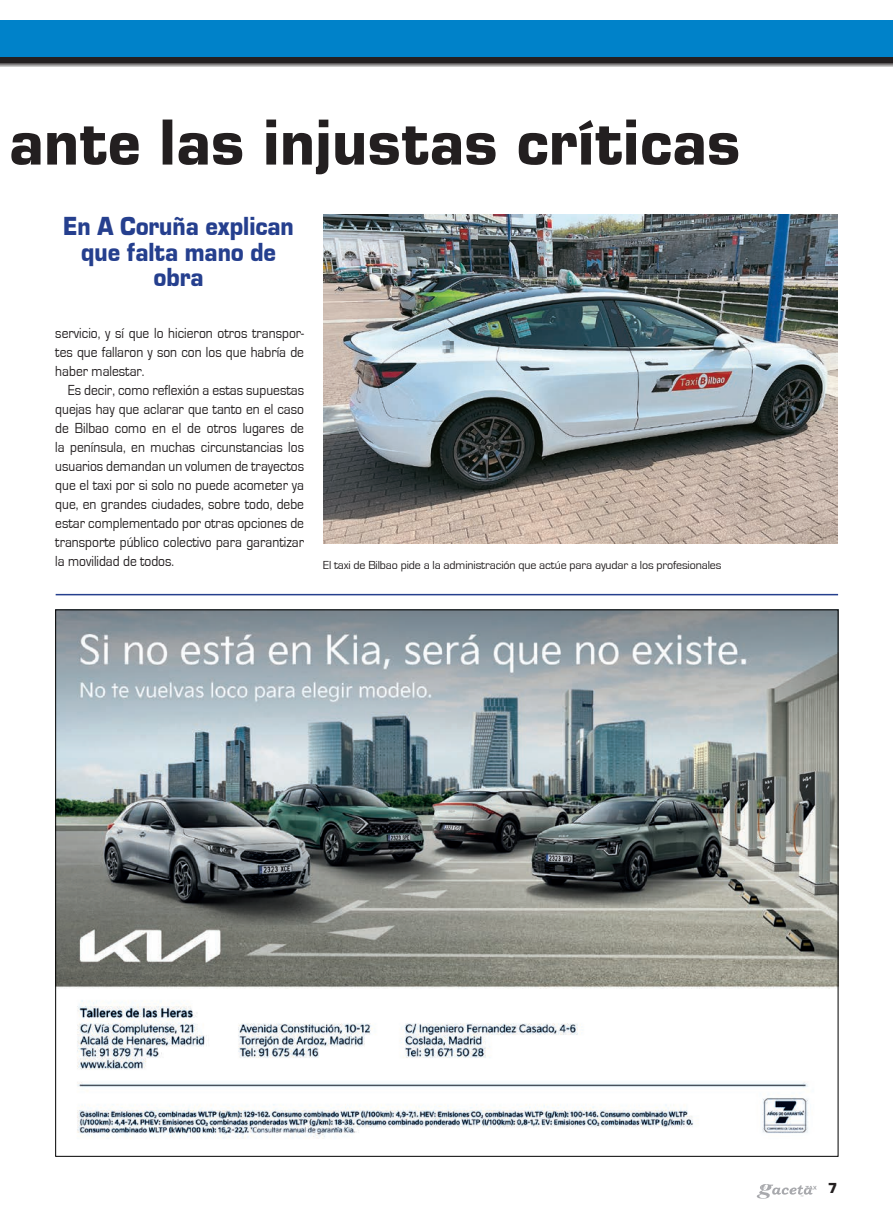
<style>
.page{position:relative;width:893px;height:1212px;background:#fff}
.page>*{position:absolute;margin:0;border:0;box-sizing:border-box;transform-origin:0 0}
.t1{font:900 67.5px "Eurostile";letter-spacing:.01em;color:#231f20;scale:.95 1}
.t2{font:900 27px/25.5px "Eurostile";color:#253f8e;text-align:center;scale:.9 1}
.t3{font:15px/19px "Eurostile";color:#231f20;text-align:justify;scale:.9 1}
.t4{font:900 15px "Eurostile";color:#231f20}
.t5{font:12px "Eurostile";letter-spacing:-.01em;color:#231f20}
</style>
<div class="page">
<img style="left:57px;top:611px;width:779px;height:528px">
<hr style="left:56px;top:594px;width:782px;height:1px;background:#253f8e">
<img style="left:323px;top:215px;width:515px;height:328px">
<svg style="left:756px;top:1184px;width:61px;height:15px"></svg>
<svg style="left:0;top:63px;width:893px;height:4px;background:#949293"></svg>
<div style="left:0;top:21px;width:893px;height:38px;background:#0082c9"></div>
<div style="left:0;top:57px;width:893px;height:6px;background:#231f20"></div>
<h1 class="t1" style="left:9px;top:105px;width:771px">ante las injustas críticas</h1>
<h2 class="t2" style="left:63px;top:213px;width:258px">En A Coruña explican que falta mano de obra</h2>
<p class="t3" style="left:55px;top:324px;width:278px">servicio, y sí que lo hicieron otros transpor&shy;tes que fallaron y son con los que habría de haber malestar.</p>
<p class="t3" style="left:55px;top:381px;width:278px;text-indent:13px">Es decir, como reflexión a estas supuestas quejas hay que aclarar que tanto en el caso de Bilbao como en el de otros lugares de la península, en muchas circunstancias los usuarios demandan un volumen de trayectos que el taxi por si solo no puede acometer ya que, en grandes ciudades, sobre todo, debe estar complementado por otras opciones de transporte público colectivo para garantizar la movilidad de todos.</p>
<p class="t5" style="left:323px;top:558px;width:400px">El taxi de Bilbao pide a la administración que actúe para ayudar a los profesionales</p>
<p class="t4" style="left:828px;top:1180px;width:11px">7</p>
</div>
